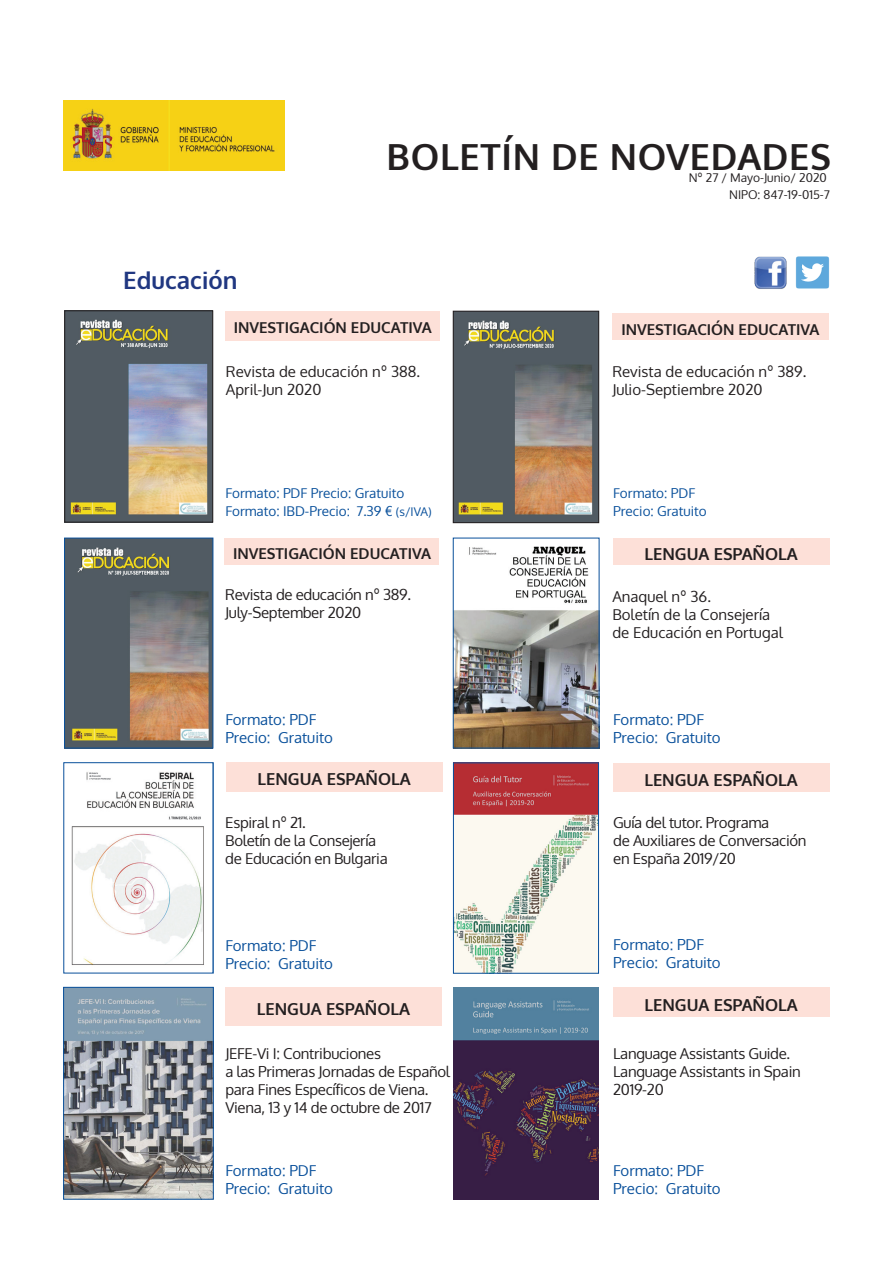
<style>
.page{position:relative;width:893px;height:1263px;background:#fff}
.page>*{position:absolute;margin:0;border:0;box-sizing:border-box;transform-origin:0 0}
.t1{font:700 36px "Oxygen";letter-spacing:.02em;color:#231f20}
.t2{font:700 24px "Oxygen";color:#203781}
.t3{font:700 16.5px "Oxygen";color:#231f20}
.t4{font:15px/18px "Oxygen";letter-spacing:-.02em;color:#231f20}
.t5{font:15px/18px "Oxygen";color:#09509b}
.t6{font:15px/18px "Oxygen";color:#231f20}
.t7{font:700 15px "Oxygen";color:#231f20}
.t8{font:13.5px/18px "Oxygen";color:#09509b}
.t9{font:12px/16.8px "Oxygen";color:#231f20;text-align:right}
.s1{font-size:12px}
</style>
<div class="page">
<img style="left:795px;top:256px;width:34px;height:33px">
<img style="left:754px;top:256px;width:33px;height:33px">
<div style="left:612px;top:314px;width:216px;height:26px;background:#fde0d8"></div>
<img style="left:64px;top:101px;width:221px;height:69px">
<img style="left:67px;top:313px;width:144px;height:207px">
<div style="left:65px;top:311px;width:148px;height:211px;border:1px solid #231f20"></div>
<div style="left:225px;top:311px;width:215px;height:29px;background:#fde0d8"></div>
<img style="left:455px;top:313px;width:142px;height:208px">
<div style="left:453px;top:311px;width:146px;height:212px;border:1px solid #231f20"></div>
<img style="left:66px;top:540px;width:145px;height:206px">
<div style="left:64px;top:538px;width:149px;height:210px;border:1px solid #09509b"></div>
<div style="left:225px;top:538px;width:214px;height:27px;background:#fde0d8"></div>
<img style="left:455px;top:546px;width:142px;height:200px">
<div style="left:613px;top:538px;width:216px;height:27px;background:#fde0d8"></div>
<div style="left:226px;top:762px;width:216px;height:30px;background:#fde0d8"></div>
<img style="left:71px;top:772px;width:133px;height:193px">
<img style="left:455px;top:765px;width:142px;height:206px">
<div style="left:453px;top:763px;width:146px;height:210px;border:1px solid #09509b"></div>
<div style="left:613px;top:763px;width:216px;height:29px;background:#fde0d8"></div>
<img style="left:65px;top:989px;width:146px;height:208px">
<div style="left:63px;top:987px;width:150px;height:212px;border:1px solid #09509b"></div>
<div style="left:225px;top:987px;width:216px;height:39px;background:#fde0d8"></div>
<div style="left:613px;top:987px;width:216px;height:30px;background:#fde0d8"></div>
<img style="left:453px;top:987px;width:146px;height:212px">
<h1 class="t1" style="left:387px;top:134px;width:446px">BOLETÍN DE NOVEDADES</h1>
<h2 class="t2" style="left:123px;top:266px;width:116px">EDUCACIÓN</h2>
<p class="t7" style="left:234px;top:319px;width:86px">INVESTI GACIÓN</p>
<p class="t7" style="left:351px;top:319px;width:20px">EDUC</p>
<p class="t7" style="left:391px;top:319px;width:42px">ATIVA</p>
<p class="t9" style="left:689px;top:170px;width:143px">Nº 27 / Mayo-Junio/ 2020<br>NIPO: 847-19-015-7</p>
<p class="t7" style="left:621px;top:320px;width:86px">INVESTI GACIÓN</p>
<p class="t7" style="left:739px;top:320px;width:20px">EDUC</p>
<p class="t7" style="left:778px;top:320px;width:42px">ATIVA</p>
<p class="t6" style="left:226px;top:362px;width:196px">Revista de educación nº 388.<br>April-Jun 2020</p>
<p class="t6" style="left:612px;top:362px;width:196px">Revista de educación nº 389.<br>Julio-Septiembre 2020</p>
<p class="t8" style="left:225px;top:484px;width:208px">Formato: PDF Precio: Gratuito<br>Formato: IBD-Precio: 7.39 € <span class="s1">(s/IVA)</span></p>
<p class="t8" style="left:613px;top:484px;width:95px">Formato: PDF<br>Precio: Gratuito</p>
<p class="t7" style="left:233px;top:544px;width:86px">INVESTI GACIÓN</p>
<p class="t7" style="left:350px;top:544px;width:20px">EDUC</p>
<p class="t7" style="left:390px;top:544px;width:42px">ATIVA</p>
<p class="t4" style="left:225px;top:586px;width:187px">Revista de educación nº 389.<br>July-September 2020</p>
<p class="t3" style="left:644px;top:543px;width:153px">LENGUA ESPAÑOLA</p>
<p class="t6" style="left:612px;top:588px;width:172px">Anaquel nº 36.<br>Boletín de la Consejería de Educación en Portugal</p>
<p class="t5" style="left:225px;top:711px;width:109px">Formato: PDF<br>Precio: Gratuito</p>
<p class="t5" style="left:613px;top:711px;width:109px">Formato: PDF<br>Precio: Gratuito</p>
<p class="t3" style="left:257px;top:769px;width:153px">LENGUA ESPAÑOLA</p>
<p class="t4" style="left:225px;top:814px;width:164px">Espiral nº 21.<br>Boletín de la Consejería de Educación en Bulgaria</p>
<p class="t3" style="left:644px;top:770px;width:153px">LENGUA ESPAÑOLA</p>
<p class="t4" style="left:613px;top:814px;width:195px">Guía del tutor. Programa<br>de Auxiliares de Conversación en España 2019/20</p>
<p class="t5" style="left:225px;top:936px;width:109px">Formato: PDF<br>Precio: Gratuito</p>
<p class="t5" style="left:613px;top:936px;width:109px">Formato: PDF<br>Precio: Gratuito</p>
<p class="t3" style="left:257px;top:999px;width:153px">LENGUA ESPAÑOLA</p>
<p class="t4" style="left:225px;top:1045px;width:226px">JEFE-Vi I: Contribuciones<br>a las Primeras Jornadas de Español para Fines Específicos de Viena.<br>Viena, 13 y 14 de octubre de 2017</p>
<p class="t5" style="left:225px;top:1162px;width:109px">Formato: PDF<br>Precio: Gratuito</p>
<p class="t3" style="left:644px;top:994px;width:153px">LENGUA ESPAÑOLA</p>
<p class="t4" style="left:613px;top:1045px;width:189px">Language Assistants Guide.<br>Language Assistants in Spain<br>2019-20</p>
<p class="t5" style="left:613px;top:1162px;width:109px">Formato: PDF<br>Precio: Gratuito</p>
</div>
